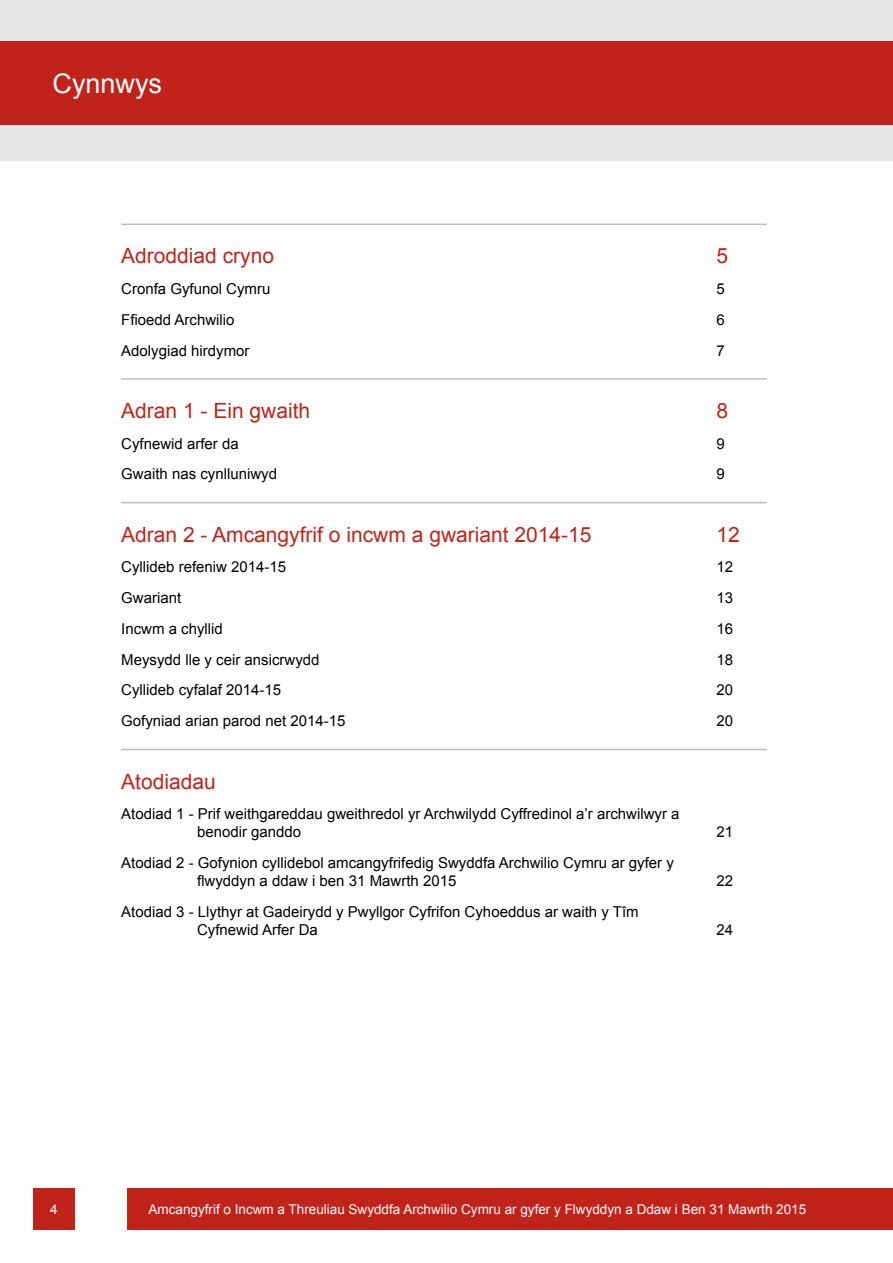
<style>
.page{position:relative;width:893px;height:1263px;background:#fff}
.page>*{position:absolute;margin:0;border:0;box-sizing:border-box;transform-origin:0 0}
.t1{font:27px "Arial";color:#fff}
.t2{font:21px "Arial";color:#bf231a}
.t3{font:15px/18px "Arial";color:#000}
.t4{font:13.5px "Arial";color:#fff}
</style>
<div class="page">
<div style="left:0;top:0;width:893px;height:161px;background:#e6e7e8"></div>
<div style="left:127px;top:1188px;width:766px;height:41px;background:#bf231a"></div>
<div style="left:33px;top:1188px;width:42px;height:41px;background:#bf231a"></div>
<div style="left:0;top:41px;width:893px;height:84px;background:#bf231a"></div>
<hr style="left:121px;top:224px;width:646px;height:1px;background:#bcbec0">
<hr style="left:121px;top:378px;width:646px;height:2px;background:#bcbec0">
<hr style="left:121px;top:502px;width:646px;height:1px;background:#bcbec0">
<hr style="left:121px;top:749px;width:646px;height:1px;background:#bcbec0">
<h1 class="t1" style="left:53px;top:66px;width:111px">Cynnwys</h1>
<h2 class="t2" style="left:121px;top:242px;width:154px">Adroddiad cryno</h2>
<h2 class="t2" style="left:716px;top:242px;width:13px">5</h2>
<p class="t3" style="left:121px;top:280px;width:151px">Cronfa Gyfunol Cymru</p>
<p class="t3" style="left:716px;top:280px;width:10px">5</p>
<p class="t3" style="left:121px;top:311px;width:115px">Ffioedd Archwilio</p>
<p class="t3" style="left:716px;top:311px;width:10px">6</p>
<p class="t3" style="left:121px;top:341px;width:130px">Adolygiad hirdymor</p>
<p class="t3" style="left:716px;top:341px;width:10px">7</p>
<h2 class="t2" style="left:121px;top:397px;width:191px">Adran 1 - Ein gwaith</h2>
<h2 class="t2" style="left:716px;top:397px;width:13px">8</h2>
<p class="t3" style="left:121px;top:434px;width:119px">Cyfnewid arfer da</p>
<p class="t3" style="left:716px;top:434px;width:10px">9</p>
<p class="t3" style="left:121px;top:465px;width:157px">Gwaith nas cynlluniwyd</p>
<p class="t3" style="left:716px;top:465px;width:10px">9</p>
<h2 class="t2" style="left:121px;top:520px;width:472px">Adran 2 - Amcangyfrif o incwm a gwariant 2014-15</h2>
<h2 class="t2" style="left:716px;top:520px;width:25px">12</h2>
<p class="t3" style="left:121px;top:558px;width:167px">Cyllideb refeniw 2014-15</p>
<p class="t3" style="left:716px;top:558px;width:18px">12</p>
<p class="t3" style="left:121px;top:589px;width:62px">Gwariant</p>
<p class="t3" style="left:716px;top:589px;width:18px">13</p>
<p class="t3" style="left:121px;top:620px;width:103px">Incwm a chyllid</p>
<p class="t3" style="left:716px;top:620px;width:18px">16</p>
<p class="t3" style="left:121px;top:651px;width:200px">Meysydd lle y ceir ansicrwydd</p>
<p class="t3" style="left:716px;top:651px;width:18px">18</p>
<p class="t3" style="left:121px;top:681px;width:162px">Cyllideb cyfalaf 2014-15</p>
<p class="t3" style="left:716px;top:681px;width:18px">20</p>
<p class="t3" style="left:121px;top:712px;width:226px">Gofyniad arian parod net 2014-15</p>
<p class="t3" style="left:716px;top:712px;width:18px">20</p>
<h2 class="t2" style="left:121px;top:767px;width:96px">Atodiadau</h2>
<p class="t3" style="left:197px;top:805px;width:484px;text-indent:-76px">Atodiad 1 - Prif weithgareddau gweithredol yr Archwilydd Cyffredinol a’r archwilwyr a benodir ganddo</p>
<p class="t3" style="left:197px;top:854px;width:478px;text-indent:-76px">Atodiad 2 - Gofynion cyllidebol amcangyfrifedig Swyddfa Archwilio Cymru ar gyfer y flwyddyn a ddaw i ben 31 Mawrth 2015</p>
<p class="t3" style="left:197px;top:903px;width:443px;text-indent:-76px">Atodiad 3 - Llythyr at Gadeirydd y Pwyllgor Cyfrifon Cyhoeddus ar waith y Tîm<br>Cyfnewid Arfer Da</p>
<p class="t3" style="left:716px;top:823px;width:18px">21</p>
<p class="t3" style="left:716px;top:872px;width:18px">22</p>
<p class="t3" style="left:716px;top:921px;width:18px">24</p>
<p class="t4" style="left:50px;top:1200px;width:9px">4</p>
<p class="t4" style="left:149px;top:1200px;width:659px">Amcangyfrif o Incwm a Threuliau Swyddfa Archwilio Cymru ar gyfer y Flwyddyn a Ddaw i Ben 31 Mawrth 2015</p>
</div>
